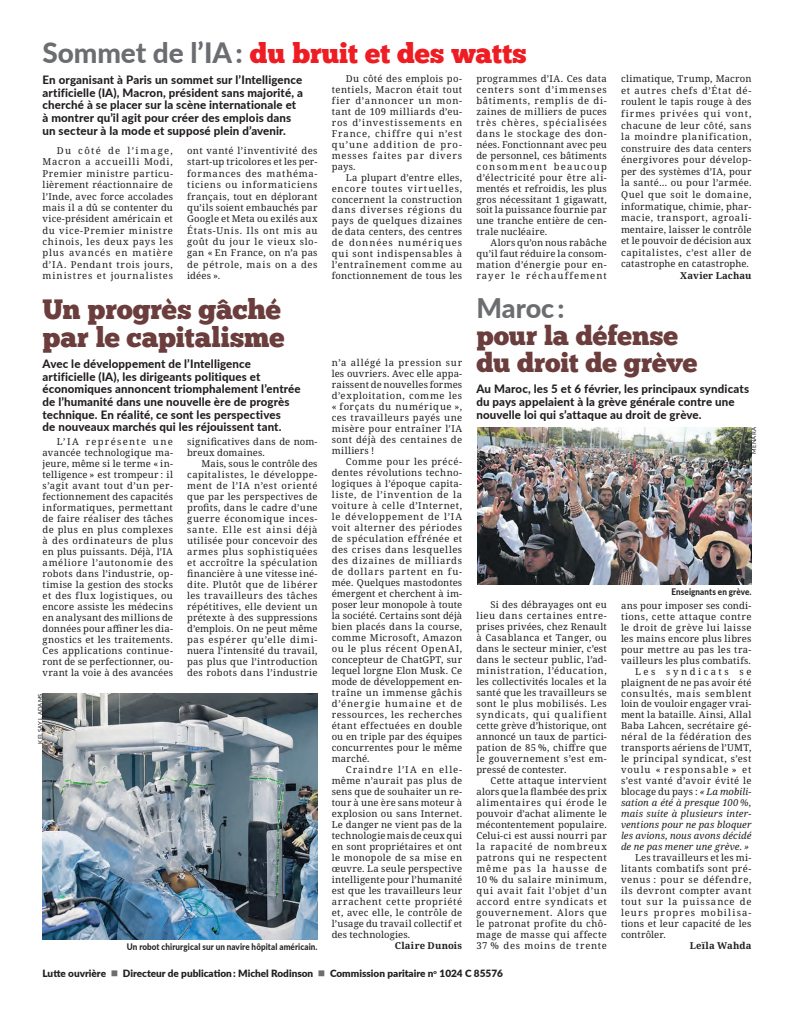
<style>
.page{position:relative;width:794px;height:1021px;background:#fff}
.page>*{position:absolute;margin:0;border:0;box-sizing:border-box;transform-origin:0 0}
.t1{font:28px "Chunk Five";letter-spacing:-.01em;color:#ee1d23}
.t2{font:28px/28px "Chunk Five";letter-spacing:-.005em;color:#6b3e3d}
.t3{font:27px/27.1px "Chunk Five";letter-spacing:-.005em;color:#6b3e3d}
.t4{font:800 27px "Lato";letter-spacing:-.005em;color:#6c6d70}
.t5{font:800 11.5px/12.6px "Lato";letter-spacing:.01em;color:#231f20}
.t6{font:900 10px "Lato";color:#231f20}
.t7{font:9.5px/11px "Noto Serif";letter-spacing:.035em;color:#231f20;text-align:justify}
.t8{font:700 9.5px "Noto Serif";letter-spacing:.02em;color:#231f20}
.t9{font:800 9px "Lato";letter-spacing:.01em;color:#231f20;scale:.9 1}
.t10{font:6px "Lato";letter-spacing:.025em;color:#231f20}
.s1{font-family:"Lato";font-weight:800;color:#6c6d70}
.s2{font-style:italic}
.s3{color:#6c6d70}
</style>
<div class="page">
<img style="left:43px;top:693px;width:274px;height:247px">
<img style="left:477px;top:427px;width:274px;height:158px">
<h1 class="t1" style="left:43px;top:36px;width:486px"><span class="s1">Sommet de l’IA :</span> du bruit et des watts</h1>
<p class="t5" style="left:43px;top:73px;width:262px">En organisant à Paris un sommet sur l’Intelligence artificielle (IA), Macron, président sans majorité, a cherché à se placer sur la scène internationale et à montrer qu’il agit pour créer des emplois dans un secteur à la mode et supposé plein d’avenir.</p>
<p class="t7" style="left:43px;top:145px;width:132px;line-height:11.4px;text-indent:14px">Du côté de l’image, Macron a accueilli Modi, Premier ministre particu&shy;lièrement réactionnaire de l’Inde, avec force accolades mais il a dû se contenter du vice-président américain et du vice-Premier ministre chinois, les deux pays les plus avancés en matière d’IA. Pendant trois jours, ministres et journalistes</p>
<p class="t7" style="left:187px;top:145px;width:132px;line-height:11.4px">ont vanté l’inventivité des start-up tricolores et les per&shy;formances des mathéma&shy;ticiens ou informaticiens français, tout en déplorant qu’ils soient embauchés par Google et Meta ou exilés aux États-Unis. Ils ont mis au goût du jour le vieux slo&shy;gan « En France, on n’a pas de pétrole, mais on a des idées ».</p>
<p class="t7" style="left:332px;top:74px;width:132px;text-indent:14px">Du côté des emplois po&shy;tentiels, Macron était tout fier d’annoncer un mon&shy;tant de 109 milliards d’eu&shy;ros d’investissements en France, chiffre qui n’est qu’une addition de pro&shy;messes faites par divers pays.</p>
<p class="t7" style="left:332px;top:172px;width:132px;text-indent:14px">La plupart d’entre elles, encore toutes virtuelles, concernent la construction dans diverses régions du pays de quelques dizaines de data centers, des centres de données numériques qui sont indispensables à l’entraînement comme au fonctionnement de tous les</p>
<p class="t7" style="left:476px;top:74px;width:132px">programmes d’IA. Ces data centers sont d’immenses bâtiments, remplis de di&shy;zaines de milliers de puces très chères, spécialisées dans le stockage des don&shy;nées. Fonctionnant avec peu de personnel, ces bâtiments consomment beaucoup d’électricité pour être ali&shy;mentés et refroidis, les plus gros nécessitant 1 gigawatt, soit la puissance fournie par une tranche entière de cen&shy;trale nucléaire.</p>
<p class="t7" style="left:476px;top:238px;width:132px;text-indent:14px">Alors qu’on nous rabâche qu’il faut réduire la consom&shy;mation d’énergie pour en&shy;rayer le réchauffement</p>
<p class="t7" style="left:621px;top:73px;width:132px;line-height:11.6px">climatique, Trump, Macron et autres chefs d’État dé&shy;roulent le tapis rouge à des firmes privées qui vont, chacune de leur côté, sans la moindre planification, construire des data centers énergivores pour dévelop&shy;per des systèmes d’IA, pour la santé… ou pour l’armée.<br>Quel que soit le domaine, informatique, chimie, phar&shy;macie, transport, agroali&shy;mentaire, laisser le contrôle et le pouvoir de décision aux capitalistes, c’est aller de catastrophe en catastrophe.</p>
<p class="t8" style="left:680px;top:269px;width:73px">Xavier Lachau</p>
<h1 class="t2" style="left:43px;top:295px;width:244px">Un progrès gâché par le capitalisme</h1>
<p class="t5" style="left:43px;top:357px;width:260px">Avec le développement de l’Intelligence artificielle (IA), les dirigeants politiques et économiques annoncent triomphalement l’entrée de l’humanité dans une nouvelle ère de progrès technique. En réalité, ce sont les perspectives<br>de nouveaux marchés qui les réjouissent tant.</p>
<p class="t7" style="left:43px;top:436px;width:132px;text-indent:14px">L’IA représente une avancée technologique ma&shy;jeure, même si le terme « in&shy;telligence » est trompeur : il s’agit avant tout d’un per&shy;fectionnement des capacités informatiques, permettant de faire réaliser des tâches de plus en plus complexes à des ordinateurs de plus en plus puissants. Déjà, l’IA améliore l’autonomie des robots dans l’industrie, op&shy;timise la gestion des stocks et des flux logistiques, ou encore assiste les médecins en analysant des millions de données pour affiner les dia&shy;gnostics et les traitements.<br>Ces applications continue&shy;ront de se perfectionner, ou&shy;vrant la voie à des avancées</p>
<p class="t7" style="left:187px;top:436px;width:132px">significatives dans de nom&shy;breux domaines.</p>
<p class="t7" style="left:187px;top:458px;width:132px;text-indent:14px">Mais, sous le contrôle des capitalistes, le développe&shy;ment de l’IA n’est orienté que par les perspectives de profits, dans le cadre d’une guerre économique inces&shy;sante. Elle est ainsi déjà utilisée pour concevoir des armes plus sophistiquées et accroître la spéculation financière à une vitesse iné&shy;dite. Plutôt que de libérer les travailleurs des tâches répétitives, elle devient un prétexte à des suppressions d’emplois. On ne peut même pas espérer qu’elle dimi&shy;nuera l’intensité du travail, pas plus que l’introduction des robots dans l’industrie</p>
<p class="t10" style="left:36px;top:743px;width:52px;rotate:-90deg">KELSAY L ADAMS</p>
<p class="t9" style="left:127px;top:940px;width:213px">Un robot chirurgical sur un navire hôpital américain.</p>
<p class="t7" style="left:332px;top:357px;width:132px">n’a allégé la pression sur les ouvriers. Avec elle appa&shy;raissent de nouvelles formes d’exploitation, comme les « forçats du numérique », ces travailleurs payés une misère pour entraîner l’IA sont déjà des centaines de milliers !</p>
<p class="t7" style="left:332px;top:456px;width:132px;text-indent:14px">Comme pour les précé&shy;dentes révolutions techno&shy;logiques à l’époque capita&shy;liste, de l’invention de la voiture à celle d’Internet, le développement de l’IA voit alterner des périodes de spéculation effrénée et des crises dans lesquelles des dizaines de milliards de dollars partent en fu&shy;mée. Quelques mastodontes émergent et cherchent à im&shy;poser leur monopole à toute la société. Certains sont déjà bien placés dans la course, comme Microsoft, Amazon ou le plus récent OpenAI, concepteur de ChatGPT, sur lequel lorgne Elon Musk. Ce mode de développement en&shy;traîne un immense gâchis d’énergie humaine et de ressources, les recherches étant effectuées en double ou en triple par des équipes concurrentes pour le même marché.</p>
<p class="t7" style="left:332px;top:764px;width:132px;text-indent:14px">Craindre l’IA en elle&shy;même n’aurait pas plus de sens que de souhaiter un re&shy;tour à une ère sans moteur à explosion ou sans Internet.<br>Le danger ne vient pas de la technologie mais de ceux qui en sont propriétaires et ont le monopole de sa mise en œuvre. La seule perspective intelligente pour l’humanité est que les travailleurs leur arrachent cette propriété et, avec elle, le contrôle de l’usage du travail collectif et des technologies.</p>
<p class="t8" style="left:395px;top:939px;width:69px">Claire Dunois</p>
<h2 class="t4" style="left:476px;top:288px;width:90px">Maroc :</h2>
<h2 class="t3" style="left:476px;top:322px;width:223px">pour la défense du droit de grève</h2>
<p class="t5" style="left:476px;top:382px;width:274px">Au Maroc, les 5 et 6 février, les principaux syndicats du pays appelaient à la grève générale contre une nouvelle loi qui s’attaque au droit de grève.</p>
<p class="t10" style="left:750px;top:453px;width:28px;rotate:-90deg">MENARA</p>
<p class="t7" style="left:476px;top:599px;width:132px;text-indent:14px">Si des débrayages ont eu lieu dans certaines entre&shy;prises privées, chez Renault à Casablanca et Tanger, ou dans le secteur minier, c’est dans le secteur public, l’ad&shy;ministration, l’éducation, les collectivités locales et la santé que les travailleurs se sont le plus mobilisés. Les syndicats, qui qualifient cette grève d’historique, ont annoncé un taux de partici&shy;pation de 85 %, chiffre que le gouvernement s’est em&shy;pressé de contester.</p>
<p class="t7" style="left:476px;top:775px;width:132px;text-indent:14px">Cette attaque intervient alors que la flambée des prix alimentaires qui érode le pouvoir d’achat alimente le mécontentement populaire.<br>Celui-ci est aussi nourri par la rapacité de nombreux patrons qui ne respectent même pas la hausse de 10 % du salaire minimum, qui avait fait l’objet d’un accord entre syndicats et gouvernement. Alors que le patronat profite du chô&shy;mage de masse qui affecte 37 % des moins de trente</p>
<p class="t9" style="left:671px;top:584px;width:90px">Enseignants en grève.</p>
<p class="t7" style="left:621px;top:600px;width:132px;text-align:right">ans pour imposer ses condi&shy;tions, cette attaque contre le droit de grève lui laisse les mains encore plus libres pour mettre au pas les tra&shy;vailleurs les plus combatifs.<br>Les syndicats se plaignent de ne pas avoir été consultés, mais semblent loin de vouloir engager vrai&shy;ment la bataille. Ainsi, Allal<br>Baba Lahcen, secrétaire gé&shy;néral de la fédération des transports aériens de l’UMT, le principal syndicat, s’est voulu « responsable » et s’est vanté d’avoir évité le blocage du pays : <span class="s2">« La mobili&shy;sation a été à presque 100 %, mais suite à plusieurs inter&shy;ventions pour ne pas bloquer les avions, nous avons décidé de ne pas mener une grève. »</span></p>
<p class="t7" style="left:621px;top:852px;width:132px;text-indent:14px">Les travailleurs et les mi&shy;litants combatifs sont pré&shy;venus : pour se défendre, ils devront compter avant tout sur la puissance de leurs propres mobilisa&shy;tions et leur capacité de les contrôler.</p>
<p class="t8" style="left:690px;top:939px;width:63px">Leïla Wahda</p>
<p class="t6" style="left:43px;top:965px;width:462px">Lutte ouvrière <span class="s3">■</span> Directeur de publication : Michel Rodinson <span class="s3">■</span> Commission paritaire n<sup>o</sup> 1024 C 85576</p>
</div>
